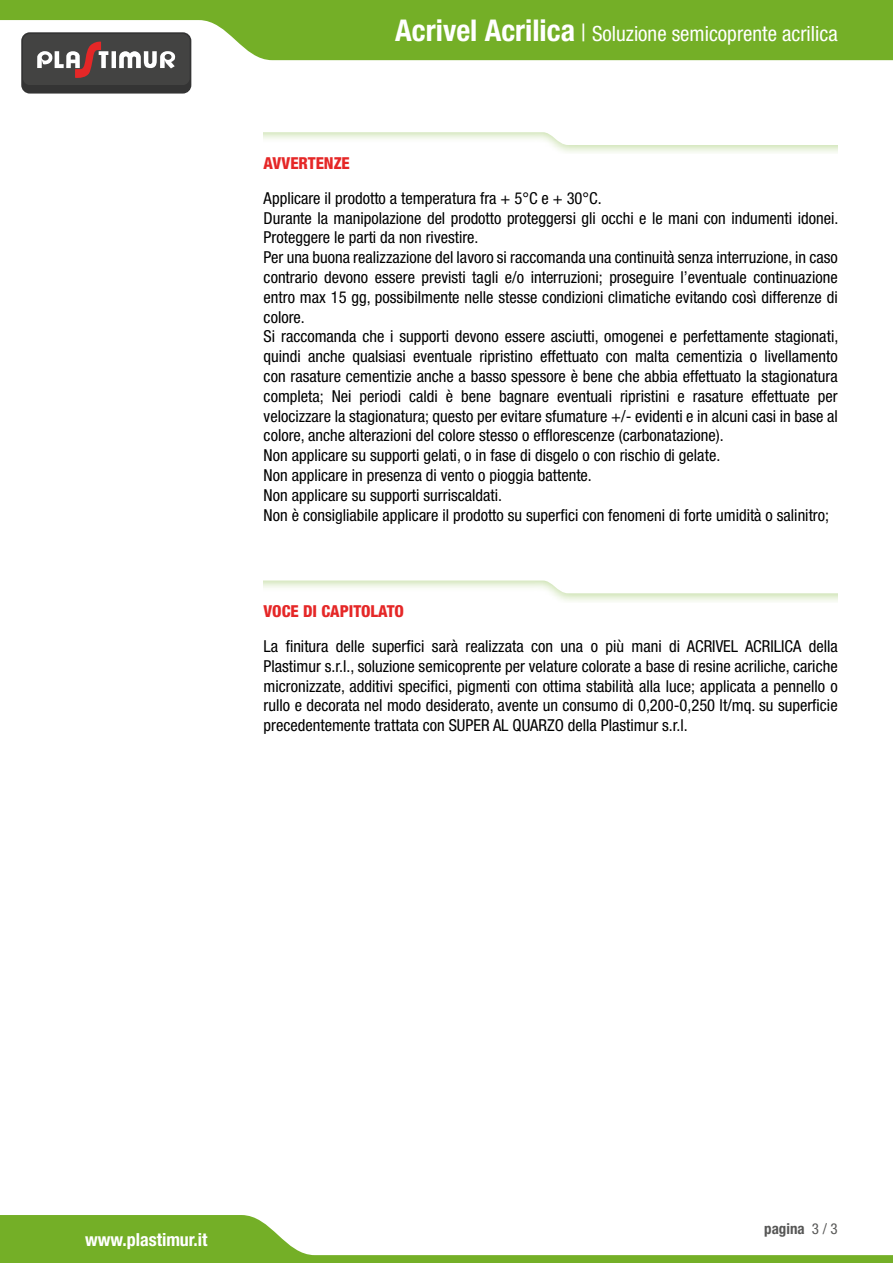
<style>
.page{position:relative;width:893px;height:1263px;background:#fff}
.page>*{position:absolute;margin:0;border:0;box-sizing:border-box;transform-origin:0 0}
.t1{font:condensed 21px "Helvetica Neue LT Pro";color:#fff}
.t2{font:700 condensed 18px "Helvetica Neue LT Pro";color:#fff}
.t3{font:condensed 16.5px/19.8px "Helvetica Neue LT Pro";color:#000;text-align:justify}
.t4{font:800 condensed 16.5px "Helvetica Neue LT Pro";color:#e52727}
.t5{font:700 condensed 15px "Helvetica Neue LT Pro";color:#575756}
.s1{font-weight:700;font-size:30px}
.s2{font-size:24px}
.s3{font-weight:400}
</style>
<div class="page">
<div style="left:21px;top:32px;width:170px;height:62px;background:#343434;border-radius:9px"></div>
<div style="left:23px;top:34px;width:167px;height:51px;background:#434342;border-radius:7px"></div>
<svg style="left:37px;top:60px;width:138px;height:18px"></svg>
<svg style="left:0;top:0;width:893px;height:60px;fill:#74af27"></svg>
<svg style="left:0;top:1215px;width:893px;height:48px"></svg>
<div style="left:264px;top:572px;width:574px;height:30px;background:#74af27;opacity:.4"></div>
<svg style="left:264px;top:572px;width:574px;height:22px"></svg>
<div style="left:264px;top:123px;width:574px;height:31px;background:#74af27;opacity:.4"></div>
<svg style="left:264px;top:123px;width:574px;height:23px"></svg>
<p class="t1" style="left:395px;top:21px;width:444px"><span class="s1">Acrivel Acrilica</span> <span class="s2">|</span> Soluzione semicoprente acrilica</p>
<p class="t4" style="left:264px;top:153px;width:88px">AVVERTENZE</p>
<p class="t3" style="left:264px;top:188px;width:576px;text-align:left">Applicare il prodotto a temperatura fra + 5°C e + 30°C.<br>Durante la manipolazione del prodotto proteggersi gli occhi e le mani con indumenti idonei.<br>Proteggere le parti da non rivestire.<br>Per una buona realizzazione del lavoro si raccomanda una continuità senza interruzione, in caso contrario devono essere previsti tagli e/o interruzioni; proseguire l’eventuale continuazione entro max 15 gg, possibilmente nelle stesse condizioni climatiche evitando così differenze di colore.<br>Si raccomanda che i supporti devono essere asciutti, omogenei e perfettamente stagionati, quindi anche qualsiasi eventuale ripristino effettuato con malta cementizia o livellamento con rasature cementizie anche a basso spessore è bene che abbia effettuato la stagionatura completa; Nei periodi caldi è bene bagnare eventuali ripristini e rasature effettuate per velocizzare la stagionatura; questo per evitare sfumature +/- evidenti e in alcuni casi in base al colore, anche alterazioni del colore stesso o efflorescenze (carbonatazione).<br>Non applicare su supporti gelati, o in fase di disgelo o con rischio di gelate.<br>Non applicare in presenza di vento o pioggia battente.<br>Non applicare su supporti surriscaldati.<br>Non è consigliabile applicare il prodotto su superfici con fenomeni di forte umidità o salinitro;</p>
<p class="t4" style="left:264px;top:601px;width:142px">VOCE DI CAPITOLATO</p>
<p class="t3" style="left:264px;top:636px;width:576px">La finitura delle superfici sarà realizzata con una o più mani di ACRIVEL ACRILICA della Plastimur s.r.l., soluzione semicoprente per velature colorate a base di resine acriliche, cariche micronizzate, additivi specifici, pigmenti con ottima stabilità alla luce; applicata a pennello o rullo e decorata nel modo desiderato, avente un consumo di 0,200-0,250 lt/mq. su superficie precedentemente trattata con SUPER AL QUARZO della Plastimur s.r.l.</p>
<p class="t2" style="left:85px;top:1229px;width:124px">www.plastimur.it</p>
<p class="t5" style="left:764px;top:1220px;width:75px">pagina <span class="s3">3 / 3</span></p>
</div>
